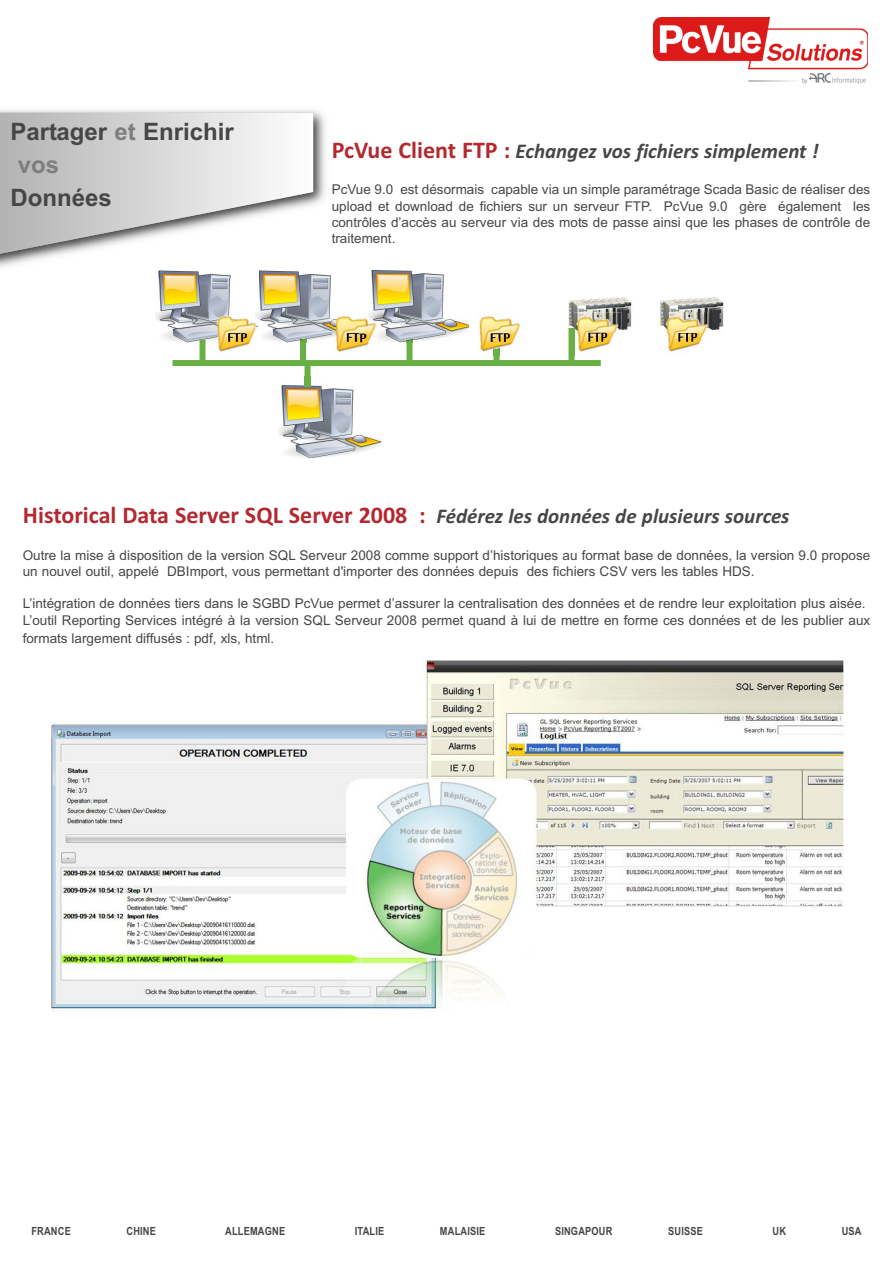
<style>
.page{position:relative;width:893px;height:1263px;background:#fff}
.page>*{position:absolute;margin:0;border:0;box-sizing:border-box;transform-origin:0 0}
.t1{font:700 24px/33px "Arial";color:#464646}
.t2{font:italic 700 21px "Calibri";color:#464646}
.t3{font:13.5px/16.2px "Arial";color:#464646}
.t4{font:700 11.25px "Arial Narrow";letter-spacing:.02em;color:#464646}
.s1{color:#7e7e7e}
.s2{font-style:normal;font-size:24px;color:#b4282f}
</style>
<div class="page">
<img style="left:0;top:110px;width:325px;height:157px">
<svg style="left:0;top:113px;width:313px;height:146px"></svg>
<img style="left:653px;top:17px;width:215px;height:67px">
<img style="left:569px;top:297px;width:63px;height:33px">
<img style="left:660px;top:297px;width:64px;height:33px">
<img style="left:664px;top:312px;width:47px;height:42px">
<img style="left:51px;top:660px;width:792px;height:352px">
<img style="left:155px;top:261px;width:101px;height:82px">
<div style="left:172px;top:360px;width:429px;height:6px;background:#69af44"></div>
<div style="left:199px;top:340px;width:6px;height:22px;background:#69af44"></div>
<div style="left:300px;top:340px;width:6px;height:22px;background:#69af44"></div>
<div style="left:304px;top:364px;width:6px;height:22px;background:#69af44"></div>
<div style="left:406px;top:340px;width:6px;height:22px;background:#69af44"></div>
<div style="left:493px;top:340px;width:6px;height:22px;background:#69af44"></div>
<div style="left:568px;top:328px;width:6px;height:34px;background:#69af44"></div>
<img style="left:215px;top:343px;width:36px;height:9px">
<img style="left:477px;top:312px;width:46px;height:40px">
<img style="left:494px;top:340px;width:6px;height:15px">
<img style="left:574px;top:312px;width:47px;height:42px">
<svg style="left:574px;top:328px;width:1px;height:27px"></svg>
<img style="left:259px;top:277px;width:74px;height:66px">
<img style="left:259px;top:261px;width:72px;height:16px">
<img style="left:256px;top:261px;width:3px;height:6px">
<svg style="left:300px;top:340px;width:6px;height:3px"></svg>
<img style="left:256px;top:312px;width:5px;height:31px">
<img style="left:371px;top:270px;width:98px;height:73px">
<svg style="left:406px;top:340px;width:6px;height:3px"></svg>
<img style="left:279px;top:377px;width:103px;height:81px">
<svg style="left:304px;top:377px;width:6px;height:9px"></svg>
<img style="left:333px;top:314px;width:39px;height:38px">
<img style="left:333px;top:314px;width:25px;height:29px">
<img style="left:368px;top:312px;width:12px;height:31px">
<h1 class="t1" style="left:18px;top:115px;width:218px;text-indent:-7px">Partager <span class="s1">et</span> Enrichir <span class="s1">vos</span></h1>
<h1 class="t1" style="left:10px;top:181px;width:103px">Données</h1>
<h2 class="t2" style="left:332px;top:138px;width:488px"><span class="s2">PcVue Client FTP :</span> Echangez vos fichiers simplement !</h2>
<p class="t3" style="left:332px;top:182px;width:540px;text-align:justify">PcVue 9.0 est désormais capable via un simple paramétrage Scada Basic de réaliser des upload et download de fichiers sur un serveur FTP. PcVue 9.0 gère également les contrôles d’accès au serveur via des mots de passe ainsi que les phases de contrôle de traitement.</p>
<h2 class="t2" style="left:23px;top:503px;width:768px"><span class="s2">Historical Data Server SQL Server 2008 :</span> Fédérez les données de plusieurs sources</h2>
<p class="t3" style="left:23px;top:547px;width:849px">Outre la mise à disposition de la version SQL Serveur 2008 comme support d’historiques au format base de données, la version 9.0 propose un nouvel outil, appelé DBImport, vous permettant d'importer des données depuis des fichiers CSV vers les tables HDS.</p>
<p class="t3" style="left:23px;top:596px;width:849px">L’intégration de données tiers dans le SGBD PcVue permet d’assurer la centralisation des données et de rendre leur exploitation plus aisée.<br>L’outil Reporting Services intégré à la version SQL Serveur 2008 permet quand à lui de mettre en forme ces données et de les publier aux</p>
<p class="t3" style="left:23px;top:630px;width:253px">formats largement diffusés : pdf, xls, html.</p>
<p class="t4" style="left:31px;top:1225px;width:41px">FRANCE</p>
<p class="t4" style="left:126px;top:1225px;width:31px">CHINE</p>
<p class="t4" style="left:225px;top:1225px;width:62px">ALLEMAGNE</p>
<p class="t4" style="left:355px;top:1225px;width:31px">ITALIE</p>
<p class="t4" style="left:440px;top:1225px;width:47px">MALAISIE</p>
<p class="t4" style="left:555px;top:1225px;width:59px">SINGAPOUR</p>
<p class="t4" style="left:668px;top:1225px;width:36px">SUISSE</p>
<p class="t4" style="left:772px;top:1225px;width:15px">UK</p>
<p class="t4" style="left:842px;top:1225px;width:21px">USA</p>
</div>
